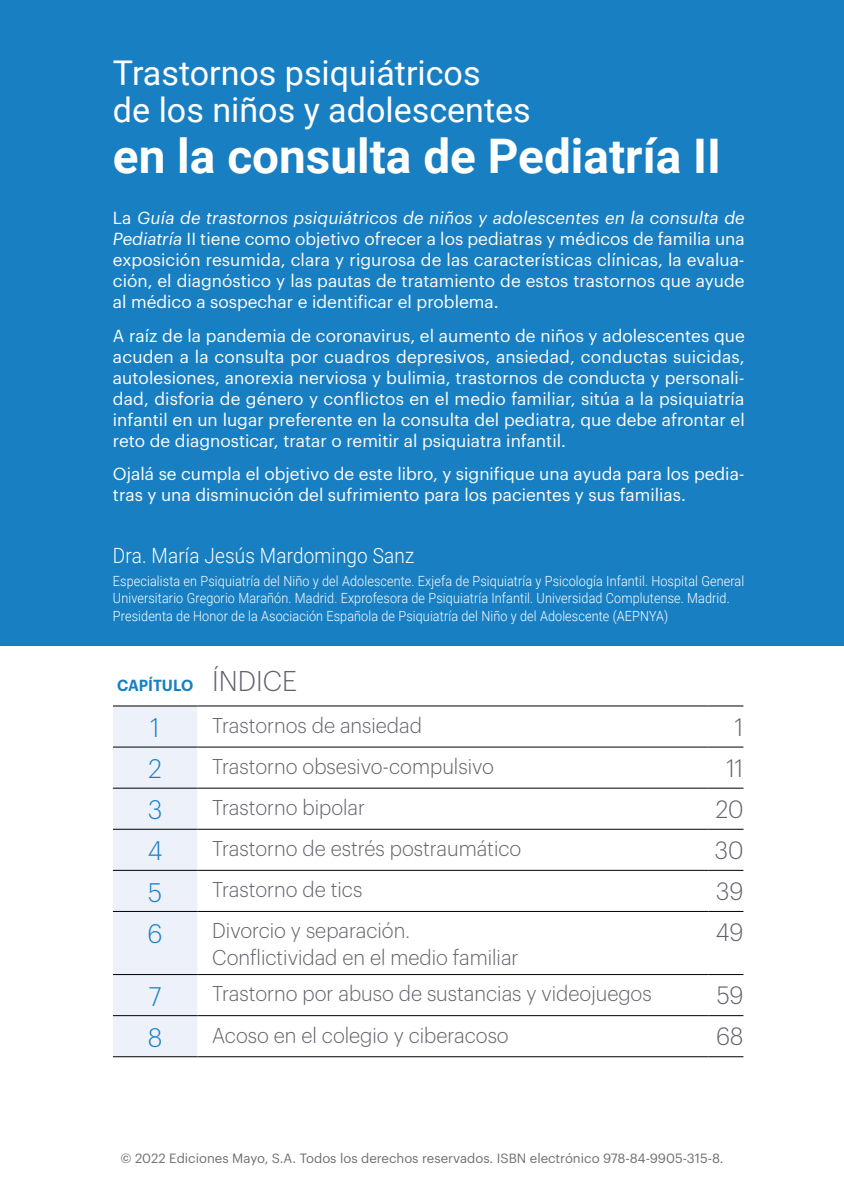
<style>
.page{position:relative;width:844px;height:1191px;background:#fff}
.page>*{position:absolute;margin:0;border:0;box-sizing:border-box;transform-origin:0 0}
.t1{font:700 47.6px "Roboto";color:#fff}
.t2{font:34.12px/36.8px "Roboto";color:#fff}
.t3{font:300 26.25px "Graphik";color:#187fc3;scale:.95 1}
.t4{font:300 24.5px "Graphik";letter-spacing:-.01em;color:#62626c;scale:.95 1}
.t5{font:300 21px/26.2px "Graphik";color:#62626c;scale:.95 1}
.t6{font:300 21px "Roboto";letter-spacing:.01em;color:#fff;scale:.9 1}
.t7{font:17.15px/21px "Graphik";color:#fff;text-align:justify}
.t8{font:600 15.75px "Graphik";color:#187fc3;scale:.95 1}
.t9{font:300 14px/17.5px "Roboto";letter-spacing:.01em;color:#fff;scale:.9 1}
.t10{font:13.12px "Graphik";color:#706f6f}
.s1{font-style:italic}
.s2{font-weight:300;font-size:28px;color:#62626c}
</style>
<div class="page">
<div style="left:0;top:0;width:843px;height:645px;background:#187fc3"></div>
<div style="left:113px;top:706px;width:84px;height:350px;background:#edf1fa"></div>
<hr style="left:113px;top:705px;width:84px;height:1px;background:#000">
<hr style="left:197px;top:705px;width:511px;height:1px;background:#000">
<hr style="left:708px;top:705px;width:35px;height:1px;background:#000">
<hr style="left:113px;top:747px;width:84px;height:1px;background:#000">
<hr style="left:197px;top:747px;width:511px;height:1px;background:#000">
<hr style="left:708px;top:747px;width:35px;height:1px;background:#000">
<hr style="left:113px;top:788px;width:84px;height:1px;background:#000">
<hr style="left:197px;top:788px;width:511px;height:1px;background:#000">
<hr style="left:708px;top:788px;width:35px;height:1px;background:#000">
<hr style="left:113px;top:829px;width:84px;height:1px;background:#000">
<hr style="left:197px;top:829px;width:511px;height:1px;background:#000">
<hr style="left:708px;top:829px;width:35px;height:1px;background:#000">
<hr style="left:113px;top:870px;width:84px;height:1px;background:#000">
<hr style="left:197px;top:870px;width:511px;height:1px;background:#000">
<hr style="left:708px;top:870px;width:35px;height:1px;background:#000">
<hr style="left:113px;top:911px;width:84px;height:1px;background:#000">
<hr style="left:197px;top:911px;width:511px;height:1px;background:#000">
<hr style="left:708px;top:911px;width:35px;height:1px;background:#000">
<hr style="left:113px;top:974px;width:84px;height:1px;background:#000">
<hr style="left:197px;top:974px;width:511px;height:1px;background:#000">
<hr style="left:708px;top:974px;width:35px;height:1px;background:#000">
<hr style="left:113px;top:1015px;width:84px;height:1px;background:#000">
<hr style="left:197px;top:1015px;width:511px;height:1px;background:#000">
<hr style="left:708px;top:1015px;width:35px;height:1px;background:#000">
<hr style="left:113px;top:1056px;width:84px;height:1px;background:#000">
<hr style="left:197px;top:1056px;width:511px;height:1px;background:#000">
<hr style="left:708px;top:1056px;width:35px;height:1px;background:#000">
<h2 class="t2" style="left:113px;top:53px;width:419px">Trastornos psiquiátricos<br>de los niños y adolescentes</h2>
<h1 class="t1" style="left:113px;top:123px;width:609px">en la consulta de Pediatría II</h1>
<p class="t7" style="left:113px;top:206px;width:633px">La <span class="s1">Guía de trastornos psiquiátricos de niños y adolescentes en la consulta de Pediatría</span> II tiene como objetivo ofrecer a los pediatras y médicos de familia una exposición resumida, clara y rigurosa de las características clínicas, la evalua&shy;ción, el diagnóstico y las pautas de tratamiento de estos trastornos que ayude al médico a sospechar e identificar el problema.</p>
<p class="t7" style="left:113px;top:324px;width:633px">A raíz de la pandemia de coronavirus, el aumento de niños y adolescentes que acuden a la consulta por cuadros depresivos, ansiedad, conductas suicidas, autolesiones, anorexia nerviosa y bulimia, trastornos de conducta y personali&shy;dad, disforia de género y conflictos en el medio familiar, sitúa a la psiquiatría infantil en un lugar preferente en la consulta del pediatra, que debe afrontar el reto de diagnosticar, tratar o remitir al psiquiatra infantil.</p>
<p class="t7" style="left:113px;top:462px;width:633px">Ojalá se cumpla el objetivo de este libro, y signifique una ayuda para los pedia&shy;tras y una disminución del sufrimiento para los pacientes y sus familias.</p>
<p class="t6" style="left:113px;top:541px;width:336px">Dra. María Jesús Mardomingo Sanz</p>
<p class="t9" style="left:113px;top:571px;width:702px">Especialista en Psiquiatría del Niño y del Adolescente. Exjefa de Psiquiatría y Psicología Infantil. Hospital General<br>Universitario Gregorio Marañón. Madrid. Exprofesora de Psiquiatría Infantil. Universidad Complutense. Madrid.<br>Presidenta de Honor de la Asociación Española de Psiquiatría del Niño y del Adolescente (AEPNYA)</p>
<p class="t8" style="left:117px;top:673px;width:191px">CAPÍTULO <span class="s2">ÍNDICE</span></p>
<h3 class="t3" style="left:150px;top:708px;width:11px">1</h3>
<p class="t5" style="left:212px;top:710px;width:222px">Trastornos de ansiedad</p>
<h3 class="t4" style="left:734px;top:709px;width:11px">1</h3>
<h3 class="t3" style="left:148px;top:749px;width:16px">2</h3>
<p class="t5" style="left:212px;top:751px;width:298px">Trastorno obsesivo-compulsivo</p>
<h3 class="t4" style="left:726px;top:750px;width:19px">11</h3>
<h3 class="t3" style="left:148px;top:790px;width:16px">3</h3>
<p class="t5" style="left:212px;top:792px;width:162px">Trastorno bipolar</p>
<h3 class="t4" style="left:715px;top:791px;width:31px">20</h3>
<h3 class="t3" style="left:148px;top:831px;width:17px">4</h3>
<p class="t5" style="left:212px;top:834px;width:327px">Trastorno de estrés postraumático</p>
<h3 class="t4" style="left:714px;top:832px;width:32px">30</h3>
<h3 class="t3" style="left:148px;top:873px;width:16px">5</h3>
<p class="t5" style="left:212px;top:875px;width:159px">Trastorno de tics</p>
<h3 class="t4" style="left:716px;top:873px;width:30px">39</h3>
<h3 class="t3" style="left:148px;top:914px;width:17px">6</h3>
<p class="t5" style="left:212px;top:916px;width:324px">Divorcio y separación.<br>Conflictividad en el medio familiar</p>
<h3 class="t4" style="left:715px;top:914px;width:31px">49</h3>
<h3 class="t3" style="left:149px;top:977px;width:15px">7</h3>
<p class="t5" style="left:212px;top:979px;width:464px">Trastorno por abuso de sustancias y videojuegos</p>
<h3 class="t4" style="left:716px;top:977px;width:30px">59</h3>
<h3 class="t3" style="left:148px;top:1018px;width:17px">8</h3>
<p class="t5" style="left:212px;top:1020px;width:313px">Acoso en el colegio y ciberacoso</p>
<h3 class="t4" style="left:716px;top:1018px;width:30px">68</h3>
<p class="t10" style="left:120px;top:1148px;width:604px">© 2022 Ediciones Mayo, S.A. Todos los derechos reservados. ISBN electrónico 978-84-9905-315-8.</p>
</div>
